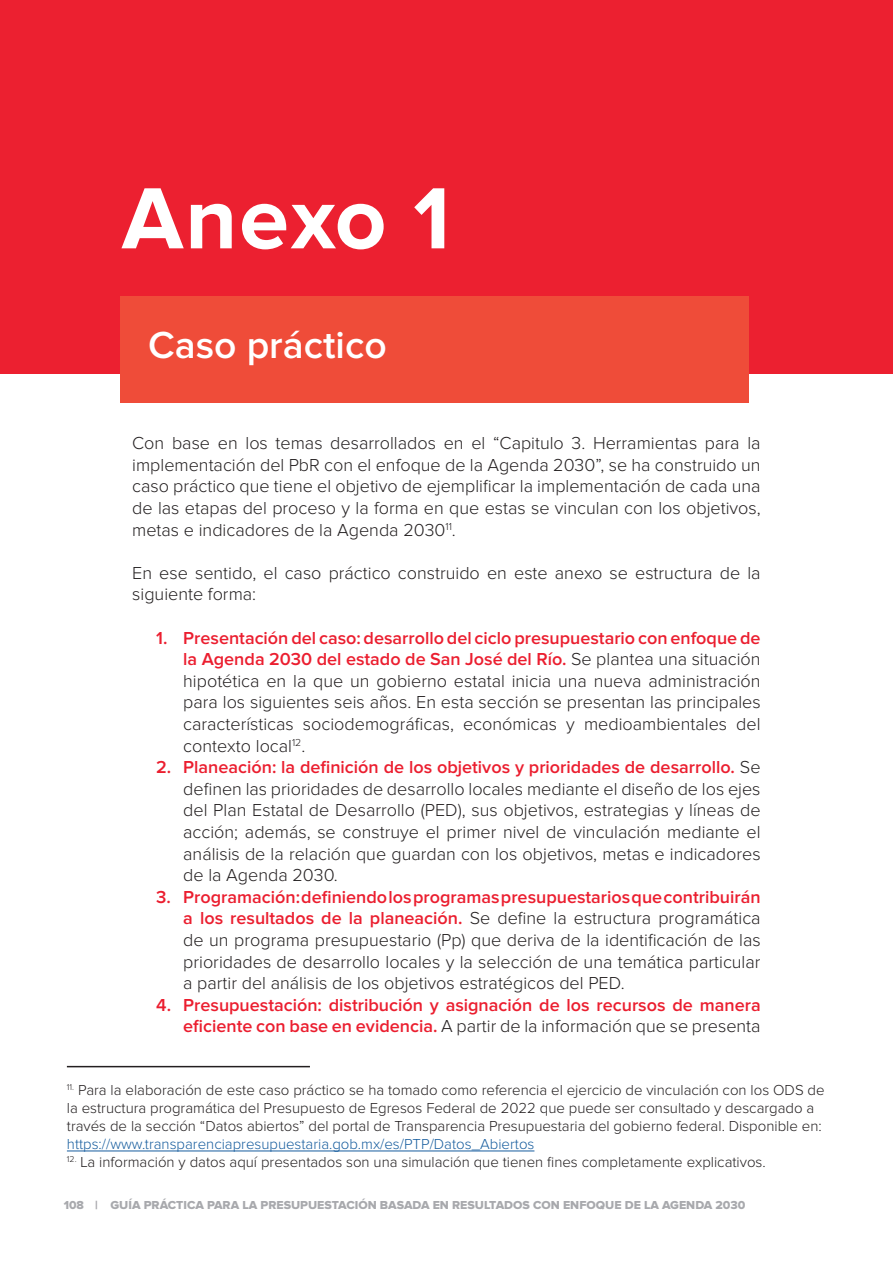
<style>
.page{position:relative;width:893px;height:1263px;background:#fff}
.page>*{position:absolute;margin:0;border:0;box-sizing:border-box;transform-origin:0 0}
.t1{font:700 90px "Proxima Nova";letter-spacing:.02em;color:#fff}
.t2{font:600 39px "Proxima Nova";color:#fff}
.t3{font:300 18px/21.6px "Proxima Nova";color:#231f20;text-align:justify}
.t4{font:600 18px/21.6px "Proxima Nova";color:#eb1e2f;text-align:right}
.t5{font:300 15px/18px "Proxima Nova";color:#231f20}
.t6{font:300 15px "Proxima Nova";color:#175d9e}
.t7{font:12px "Proxima Nova Extrabld";color:#a8a9ad}
.s1{font-weight:600;color:#eb1e2f}
.s2{font-weight:300;color:#231f20}
</style>
<div class="page">
<div style="left:0;top:0;width:893px;height:374px;background:#ec2030"></div>
<div style="left:120px;top:296px;width:629px;height:106px;background:#ef4c39"></div>
<hr style="left:67px;top:1066px;width:243px;height:1px;background:#231f20">
<hr style="left:67px;top:1151px;width:467px;height:1px;background:#175d9e">
<h1 class="t1" style="left:122px;top:167px;width:330px">Anexo 1</h1>
<h2 class="t2" style="left:148px;top:323px;width:240px">Caso práctico</h2>
<p class="t3" style="left:132px;top:433px;width:630px">Con base en los temas desarrollados en el “Capitulo 3. Herramientas para la implementación del PbR con el enfoque de la Agenda 2030”, se ha construido un caso práctico que tiene el objetivo de ejemplificar la implementación de cada una de las etapas del proceso y la forma en que estas se vinculan con los objetivos, metas e indicadores de la Agenda 2030<sup>11</sup>.</p>
<p class="t3" style="left:132px;top:562px;width:630px">En ese sentido, el caso práctico construido en este anexo se estructura de la siguiente forma:</p>
<p class="t3" style="left:183px;top:627px;width:579px;text-indent:-27px"><span class="s1">1. Presentación del caso: desarrollo del ciclo presupuestario con enfoque de la Agenda 2030 del estado de San José del Río.</span> Se plantea una situación hipotética en la que un gobierno estatal inicia una nueva administración para los siguientes seis años. En esta sección se presentan las principales características sociodemográficas, económicas y medioambientales del contexto local<sup>12</sup>.</p>
<p class="t3" style="left:183px;top:757px;width:579px;text-indent:-27px"><span class="s1">2. Planeación: la definición de los objetivos y prioridades de desarrollo.</span> Se definen las prioridades de desarrollo locales mediante el diseño de los ejes del Plan Estatal de Desarrollo (PED), sus objetivos, estrategias y líneas de acción; además, se construye el primer nivel de vinculación mediante el análisis de la relación que guardan con los objetivos, metas e indicadores de la Agenda 2030.</p>
<p class="t3" style="left:183px;top:886px;width:579px;text-indent:-27px"><span class="s1">3. Programación: definiendo los programas presupuestarios que contribuirán a los resultados de la planeación.</span> Se define la estructura programática de un programa presupuestario (Pp) que deriva de la identificación de las prioridades de desarrollo locales y la selección de una temática particular a partir del análisis de los objetivos estratégicos del PED.</p>
<p class="t4" style="left:156px;top:994px;width:606px">4. Presupuestación: distribución y asignación de los recursos de manera eficiente con base en evidencia. <span class="s2">A partir de la información que se presenta</span></p>
<p class="t5" style="left:67px;top:1081px;width:759px"><sup>11.</sup> Para la elaboración de este caso práctico se ha tomado como referencia el ejercicio de vinculación con los ODS de la estructura programática del Presupuesto de Egresos Federal de 2022 que puede ser consultado y descargado a través de la sección “Datos abiertos” del portal de Transparencia Presupuestaria del gobierno federal. Disponible en:</p>
<p class="t6" style="left:67px;top:1136px;width:469px">https://www.transparenciapresupuestaria.gob.mx/es/PTP/Datos_Abiertos</p>
<p class="t5" style="left:67px;top:1153px;width:700px"><sup>12.</sup> La información y datos aquí presentados son una simulación que tienen fines completamente explicativos.</p>
<p class="t7" style="left:64px;top:1198px;width:683px">108 | GUÍA PRÁCTICA PARA LA PRESUPUESTACIÓN BASADA EN RESULTADOS CON ENFOQUE DE LA AGENDA 2030</p>
</div>
